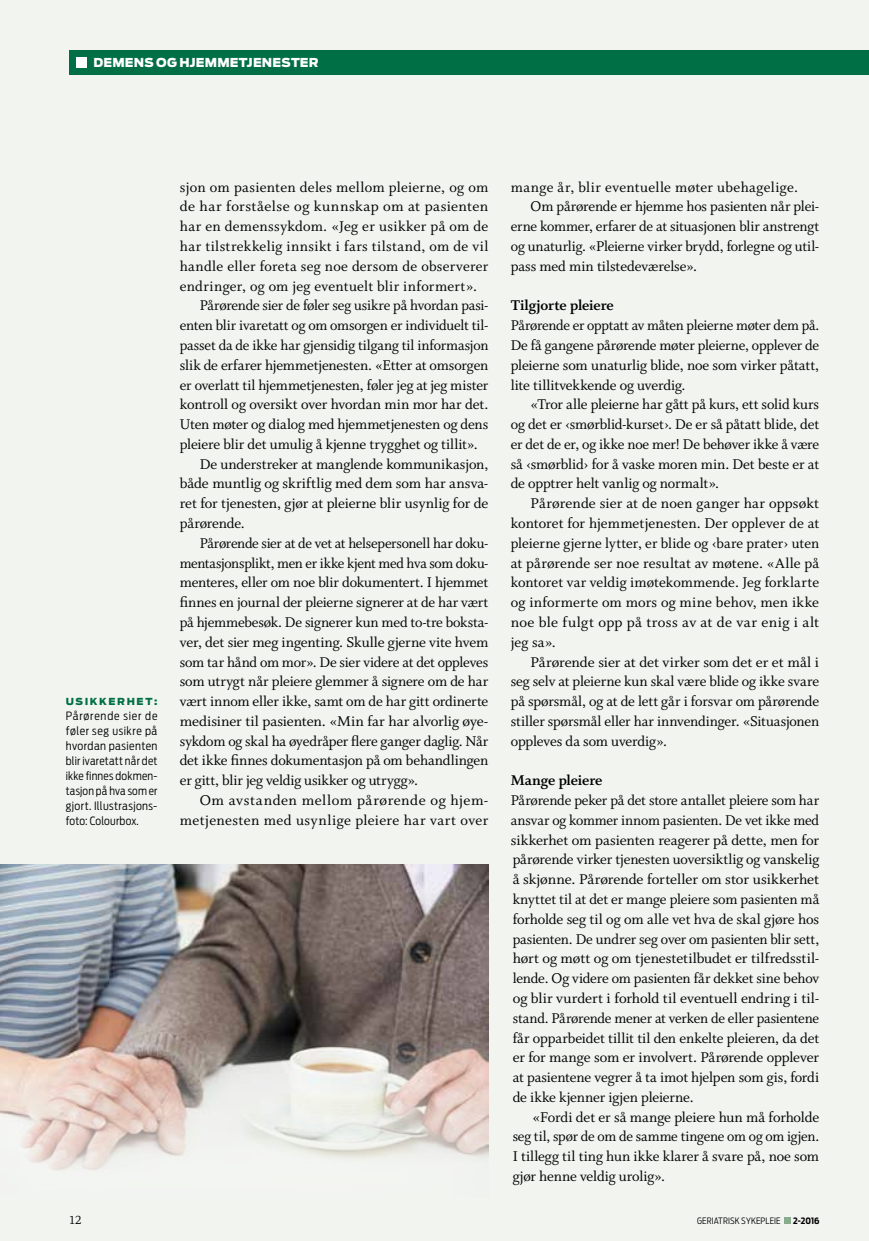
<style>
.page{position:relative;width:869px;height:1241px;background:#fff}
.page>*{position:absolute;margin:0;border:0;box-sizing:border-box;transform-origin:0 0}
.t1{font:15.75px/19.8px "Whitman Roman LF";letter-spacing:-.005em;color:#000;text-align:justify}
.t2{font:15.75px "Whitman Roman LF";letter-spacing:.025em;color:#000}
.t3{font:15.75px "Whitman Roman LF";letter-spacing:.015em;color:#000}
.t4{font:15.75px "Whitman Roman LF";letter-spacing:-.025em;color:#000}
.t5{font:15.75px "Whitman Roman LF";letter-spacing:.02em;color:#000}
.t6{font:15.75px "Whitman Roman LF";letter-spacing:.03em;color:#000}
.t7{font:15.75px "Whitman Bold LF";letter-spacing:-.01em;color:#000}
.t8{font:13.12px "Whitman Roman LF";color:#000}
.t9{font:900 12.25px "Antenna";letter-spacing:.015em;color:#fff}
.t10{font:300 11.38px/14.9px "Antenna Cond";letter-spacing:.02em;color:#000;text-align:justify}
.t11{font:900 9.62px "Antenna";letter-spacing:.155em;color:#006f45}
.t12{font:300 8.75px "Antenna Cond";letter-spacing:.01em;color:#000}
.t13{font:700 8.75px "Antenna Cond";color:#000}
</style>
<div class="page">
<div style="left:0;top:0;width:868px;height:1240px;background:#f2f4f0"></div>
<div style="left:69px;top:50px;width:799px;height:24px;background:#006f45"></div>
<div style="left:76px;top:57px;width:11px;height:10px;background:#fff"></div>
<img style="left:0;top:864px;width:488px;height:306px">
<div style="left:783px;top:1216px;width:7px;height:7px;background:#89ac8f"></div>
<p class="t9" style="left:93px;top:55px;width:227px">DEMENS OG HJEMMETJENESTER</p>
<p class="t11" style="left:66px;top:696px;width:93px">USIKKERHET:</p>
<p class="t10" style="left:66px;top:708px;width:93px">Pårørende sier de føler seg usikre på hvordan pasienten blir ivaretatt når det ikke finnes dokmen&shy;tasjon på hva som er gjort. Illustrasjons&shy;foto: Colourbox.</p>
<p class="t1" style="left:180px;top:177px;width:310px">sjon om pasienten deles mellom pleierne, og om</p>
<p class="t2" style="left:180px;top:198px;width:310px">de har forståelse og kunnskap om at pasienten</p>
<p class="t3" style="left:180px;top:218px;width:310px">har en demenssykdom. «Jeg er usikker på om de</p>
<p class="t2" style="left:180px;top:237px;width:310px">har tilstrekkelig innsikt i fars tilstand, om de vil</p>
<p class="t3" style="left:180px;top:257px;width:310px">handle eller foreta seg noe dersom de observerer</p>
<p class="t3" style="left:180px;top:277px;width:298px">endringer, og om jeg eventuelt blir informert».</p>
<p class="t1" style="left:199px;top:296px;width:290px">Pårørende sier de føler seg usikre på hvordan pasi-</p>
<p class="t1" style="left:180px;top:316px;width:310px">enten blir ivaretatt og om omsorgen er individuelt til-</p>
<p class="t1" style="left:180px;top:335px;width:310px">passet da de ikke har gjensidig tilgang til informasjon</p>
<p class="t1" style="left:180px;top:355px;width:310px">slik de erfarer hjemmetjenesten. «Etter at omsorgen</p>
<p class="t1" style="left:180px;top:375px;width:310px">er overlatt til hjemmetjenesten, føler jeg at jeg mister</p>
<p class="t1" style="left:180px;top:395px;width:310px">kontroll og oversikt over hvordan min mor har det.</p>
<p class="t1" style="left:180px;top:414px;width:310px">Uten møter og dialog med hjemmetjenesten og dens</p>
<p class="t1" style="left:180px;top:434px;width:299px">pleiere blir det umulig å kjenne trygghet og tillit».</p>
<p class="t1" style="left:199px;top:454px;width:290px">De understreker at manglende kommunikasjon,</p>
<p class="t1" style="left:180px;top:474px;width:310px">både muntlig og skriftlig med dem som har ansva-</p>
<p class="t1" style="left:180px;top:494px;width:310px">ret for tjenesten, gjør at pleierne blir usynlig for de</p>
<p class="t1" style="left:180px;top:513px;width:67px">pårørende.</p>
<p class="t1" style="left:199px;top:533px;width:290px">Pårørende sier at de vet at helsepersonell har doku-</p>
<p class="t4" style="left:180px;top:554px;width:310px">mentasjonsplikt, men er ikke kjent med hva som doku-</p>
<p class="t1" style="left:180px;top:573px;width:310px">menteres, eller om noe blir dokumentert. I hjemmet</p>
<p class="t1" style="left:180px;top:592px;width:310px">finnes en journal der pleierne signerer at de har vært</p>
<p class="t1" style="left:180px;top:612px;width:310px">på hjemmebesøk. De signerer kun med to-tre boksta-</p>
<p class="t1" style="left:180px;top:632px;width:310px">ver, det sier meg ingenting. Skulle gjerne vite hvem</p>
<p class="t1" style="left:180px;top:652px;width:310px">som tar hånd om mor». De sier videre at det oppleves</p>
<p class="t1" style="left:180px;top:671px;width:310px">som utrygt når pleiere glemmer å signere om de har</p>
<p class="t1" style="left:180px;top:691px;width:310px">vært innom eller ikke, samt om de har gitt ordinerte</p>
<p class="t1" style="left:180px;top:711px;width:310px">medisiner til pasienten. «Min far har alvorlig øye-</p>
<p class="t1" style="left:180px;top:731px;width:310px">sykdom og skal ha øyedråper flere ganger daglig. Når</p>
<p class="t1" style="left:180px;top:751px;width:310px">det ikke finnes dokumentasjon på om behandlingen</p>
<p class="t1" style="left:180px;top:770px;width:240px">er gitt, blir jeg veldig usikker og utrygg».</p>
<p class="t6" style="left:199px;top:791px;width:290px">Om avstanden mellom pårørende og hjem-</p>
<p class="t2" style="left:180px;top:811px;width:310px">metjenesten med usynlige pleiere har vart over</p>
<p class="t5" style="left:510px;top:178px;width:288px">mange år, blir eventuelle møter ubehagelige.</p>
<p class="t1" style="left:530px;top:197px;width:290px">Om pårørende er hjemme hos pasienten når plei-</p>
<p class="t1" style="left:510px;top:217px;width:310px">erne kommer, erfarer de at situasjonen blir anstrengt</p>
<p class="t1" style="left:510px;top:236px;width:310px">og unaturlig. «Pleierne virker brydd, forlegne og util-</p>
<p class="t1" style="left:510px;top:256px;width:188px">pass med min tilstedeværelse».</p>
<p class="t7" style="left:510px;top:297px;width:105px">Tilgjorte pleiere</p>
<p class="t1" style="left:510px;top:316px;width:310px">Pårørende er opptatt av måten pleierne møter dem på.<br>De få gangene pårørende møter pleierne, opplever de pleierne som unaturlig blide, noe som virker påtatt, lite tillitvekkende og uverdig.</p>
<p class="t1" style="left:510px;top:395px;width:310px;text-indent:20px">«Tror alle pleierne har gått på kurs, ett solid kurs og det er ‹smørblid-kurset›. De er så påtatt blide, det er det de er, og ikke noe mer! De behøver ikke å være så ‹smørblid› for å vaske moren min. Det beste er at de opptrer helt vanlig og normalt».</p>
<p class="t1" style="left:510px;top:494px;width:310px;text-indent:20px">Pårørende sier at de noen ganger har oppsøkt kontoret for hjemmetjenesten. Der opplever de at pleierne gjerne lytter, er blide og ‹bare prater› uten at pårørende ser noe resultat av møtene. «Alle på kontoret var veldig imøtekommende. Jeg forklarte og informerte om mors og mine behov, men ikke noe ble fulgt opp på tross av at de var enig i alt jeg sa».</p>
<p class="t1" style="left:510px;top:652px;width:310px;text-indent:20px">Pårørende sier at det virker som det er et mål i seg selv at pleierne kun skal være blide og ikke svare på spørsmål, og at de lett går i forsvar om pårørende stiller spørsmål eller har innvendinger. «Situasjonen oppleves da som uverdig».</p>
<p class="t7" style="left:510px;top:771px;width:93px">Mange pleiere</p>
<p class="t1" style="left:510px;top:790px;width:310px">Pårørende peker på det store antallet pleiere som har ansvar og kommer innom pasienten. De vet ikke med sikkerhet om pasienten reagerer på dette, men for pårørende virker tjenesten uoversiktlig og vanskelig å skjønne. Pårørende forteller om stor usikkerhet knyttet til at det er mange pleiere som pasienten må forholde seg til og om alle vet hva de skal gjøre hos pasienten. De undrer seg over om pasienten blir sett, hørt og møtt og om tjenestetilbudet er tilfredsstil&shy;lende. Og videre om pasienten får dekket sine behov og blir vurdert i forhold til eventuell endring i til&shy;stand. Pårørende mener at verken de eller pasientene får opparbeidet tillit til den enkelte pleieren, da det er for mange som er involvert. Pårørende opplever at pasientene vegrer å ta imot hjelpen som gis, fordi de ikke kjenner igjen pleierne.</p>
<p class="t1" style="left:512px;top:1107px;width:308px;text-indent:20px">«Fordi det er så mange pleiere hun må forholde seg til, spør de om de samme tingene om og om igjen.<br>I tillegg til ting hun ikke klarer å svare på, noe som gjør henne veldig urolig».</p>
<p class="t8" style="left:69px;top:1212px;width:14px">12</p>
<p class="t12" style="left:697px;top:1214px;width:85px">GERIATRISK SYKEPLEIE</p>
<p class="t13" style="left:792px;top:1214px;width:28px">2-2016</p>
</div>
